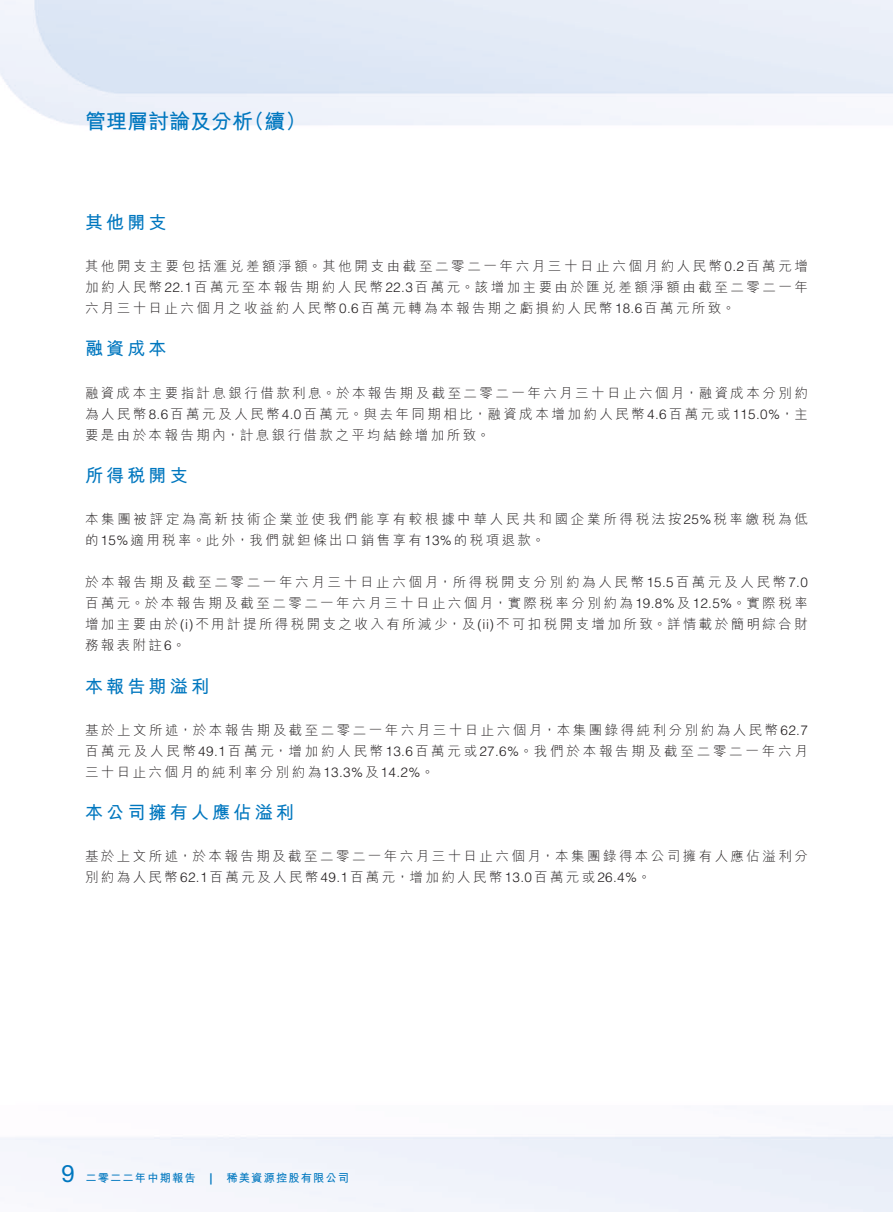
<style>
.page{position:relative;width:893px;height:1212px;background:#fff}
.page>*{position:absolute;margin:0;border:0;box-sizing:border-box;transform-origin:0 0}
.t1{font:24px "Helvetica Neue LT Std";color:#0077bf}
.t2{font:700 21px "M Hei HK";color:#0077bf}
._02_Heading_2{font:700 18px "M Hei HK";letter-spacing:.18em;color:#0077bf}
._00_Body_text{font:300 13.5px/21px "M Hei HK";letter-spacing:.18em;color:#231f20;text-align:justify}
._00_Body_text-2{font:300 13.5px/21px "M Hei HK";letter-spacing:.2em;color:#231f20}
.t3{font:700 11.25px "M Hei HK";letter-spacing:.1em;color:#0077bf}
.t4{font:700 11.25px "Helvetica LT Std";color:#0077bf}
.s1{font-family:"Helvetica LT Std"}
</style>
<div class="page">
<h2 class="t2" style="left:85px;top:106px;width:169px">管理層討論及分析</h2>
<h2 class="t2" style="left:243px;top:106px;width:64px">（續(</h2>
<p class="_02_Heading_2" style="left:85px;top:209px;width:83px">其他開支</p>
<p class="_00_Body_text" style="left:85px;top:255px;width:724px">其他開支主要包括滙兌差額淨額。其他開支由截至二零二一年六月三十日止六個月約人民幣<span class="s1">0.2</span>百萬元增加約人民幣<span class="s1">22.1</span>百萬元至本報告期約人民幣<span class="s1">22.3</span>百萬元。該增加主要由於匯兌差額淨額由截至二零二一年六月三十日止六個月之收益約人民幣<span class="s1">0.6</span>百萬元轉為本報告期之虧損約人民幣<span class="s1">18.6</span>百萬元所致。</p>
<p class="_02_Heading_2" style="left:85px;top:336px;width:83px">融資成本</p>
<p class="_00_Body_text" style="left:85px;top:382px;width:724px">融資成本主要指計息銀行借款利息。於本報告期及截至二零二一年六月三十日止六個月，融資成本分別約為人民幣<span class="s1">8.6</span>百萬元及人民幣<span class="s1">4.0</span>百萬元。與去年同期相比，融資成本增加約人民幣<span class="s1">4.6</span>百萬元或<span class="s1">115.0%</span>，主要是由於本報告期內，計息銀行借款之平均結餘增加所致。</p>
<p class="_02_Heading_2" style="left:85px;top:462px;width:104px">所得稅開支</p>
<p class="_00_Body_text-2" style="left:85px;top:508px;width:724px">本集團被評定為高新技術企業並使我們能享有較根據中華人民共和國企業所得稅法按<span class="s1">25%</span>稅率繳稅為低的<span class="s1">15%</span>適用稅率。此外，我們就鉭條出口銷售享有<span class="s1">13%</span>的稅項退款。</p>
<p class="_00_Body_text" style="left:85px;top:572px;width:724px">於本報告期及截至二零二一年六月三十日止六個月，所得稅開支分別約為人民幣<span class="s1">15.5</span>百萬元及人民幣<span class="s1">7.0</span>百萬元。於本報告期及截至二零二一年六月三十日止六個月，實際稅率分別約為<span class="s1">19.8%</span>及<span class="s1">12.5%</span>。實際稅率增加主要由於 <span class="s1">)i(</span> 不用計提所得稅開支之收入有所減少，及<span class="s1">( )i i</span> 不可扣稅開支增加所致。詳情載於簡明綜合財務報表附註 。<span class="s1">6</span></p>
<p class="_02_Heading_2" style="left:85px;top:673px;width:126px">本報告期溢利</p>
<p class="_00_Body_text" style="left:85px;top:719px;width:724px">基於上文所述，於本報告期及截至二零二一年六月三十日止六個月，本集團錄得純利分別約為人民幣<span class="s1">62.7</span>百萬元及人民幣<span class="s1">49.1</span>百萬元，增加約人民幣<span class="s1">13.6</span>百萬元或<span class="s1">27.6%</span>。我們於本報告期及截至二零二一年六月三十日止六個月的純利率分別約為<span class="s1">13.3%</span>及<span class="s1">14.2%</span>。</p>
<p class="_02_Heading_2" style="left:85px;top:799px;width:210px">本公司擁有人應佔溢利</p>
<p class="_00_Body_text" style="left:85px;top:846px;width:724px">基於上文所述，於本報告期及截至二零二一年六月三十日止六個月，本集團錄得本公司擁有人應佔溢利分別約為人民幣<span class="s1">62.1</span>百萬元及人民幣<span class="s1">49.1</span>百萬元，增加約人民幣<span class="s1">13.0</span>百萬元或<span class="s1">26.4%</span>。</p>
<h1 class="t1" style="left:61px;top:1159px;width:15px">9</h1>
<p class="t3" style="left:85px;top:1170px;width:112px">二零二二年中期報告</p>
<p class="t4" style="left:210px;top:1171px;width:5px">|</p>
<p class="t3" style="left:227px;top:1170px;width:124px">稀美資源控股有限公司</p>
</div>
